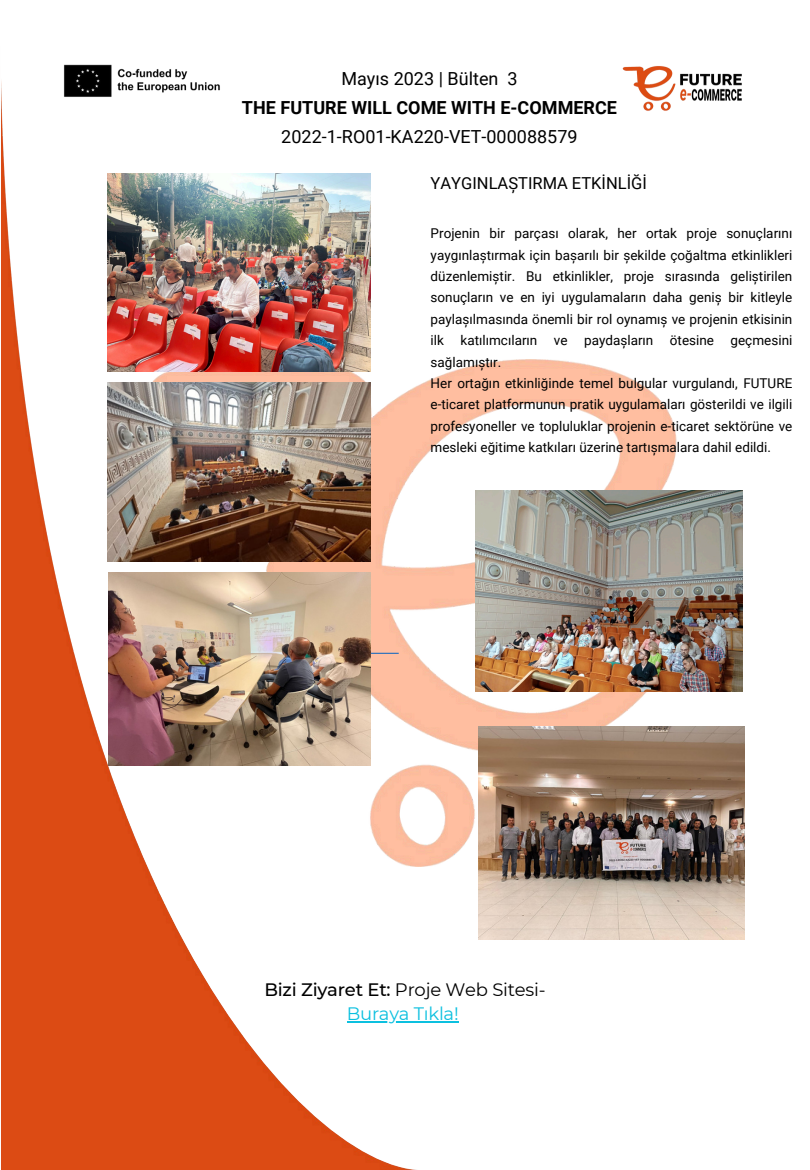
<style>
.page{position:relative;width:810px;height:1170px;background:#fff}
.page>*{position:absolute;margin:0;border:0;box-sizing:border-box;transform-origin:0 0}
.t1{font:18px/29.2px "Roboto";color:#000;text-align:center}
.t2{font:18px "Montserrat";letter-spacing:-.015em;color:#000}
.t3{font:18px "Montserrat";letter-spacing:-.015em;color:#0cc0df}
.t4{font:16.5px "Roboto";color:#000}
.t5{font:13.5px/21.3px "Roboto";color:#000;text-align:justify}
.s1{font-weight:700}
.s2{font-weight:500}
</style>
<div class="page">
<img style="left:1px;top:81px;width:420px;height:1089px">
<img style="left:151px;top:359px;width:526px;height:508px">
<img style="left:622px;top:66px;width:120px;height:45px">
<img style="left:63px;top:64px;width:169px;height:35px">
<hr style="left:330px;top:653px;width:69px;height:1px;background:#0563c1">
<img style="left:107px;top:382px;width:263px;height:179px">
<img style="left:475px;top:490px;width:267px;height:202px">
<img style="left:478px;top:726px;width:267px;height:213px">
<img style="left:108px;top:572px;width:262px;height:194px">
<img style="left:107px;top:173px;width:263px;height:198px">
<hr style="left:347px;top:1022px;width:111px;height:1px;background:#0cc0df">
<p class="t1" style="left:242px;top:64px;width:377px">Mayıs 2023 | Bülten 3<br><span class="s1">THE FUTURE WILL COME WITH E-COMMERCE<br></span>2022-1-RO01-KA220-VET-000088579</p>
<p class="t4" style="left:431px;top:173px;width:218px">YAYGINLAŞTIRMA ETKİNLİĞİ</p>
<p class="t5" style="left:431px;top:223px;width:363px">Projenin bir parçası olarak, her ortak proje sonuçlarını yaygınlaştırmak için başarılı bir şekilde çoğaltma etkinlikleri düzenlemiştir. Bu etkinlikler, proje sırasında geliştirilen sonuçların ve en iyi uygulamaların daha geniş bir kitleyle paylaşılmasında önemli bir rol oynamış ve projenin etkisinin ilk katılımcıların ve paydaşların ötesine geçmesini sağlamıştır.</p>
<h2 class="t5" style="left:431px;top:373px;width:363px">Her ortağın etkinliğinde temel bulgular vurgulandı, FUTURE e-ticaret platformunun pratik uygulamaları gösterildi ve ilgili profesyoneller ve topluluklar projenin e-ticaret sektörüne ve mesleki eğitime katkıları üzerine tartışmalara dahil edildi.</h2>
<p class="t2" style="left:264px;top:978px;width:283px"><span class="s2">Bizi Ziyaret Et:</span> Proje Web Sitesi-</p>
<p class="t3" style="left:347px;top:1003px;width:113px">Buraya Tıkla!</p>
</div>
